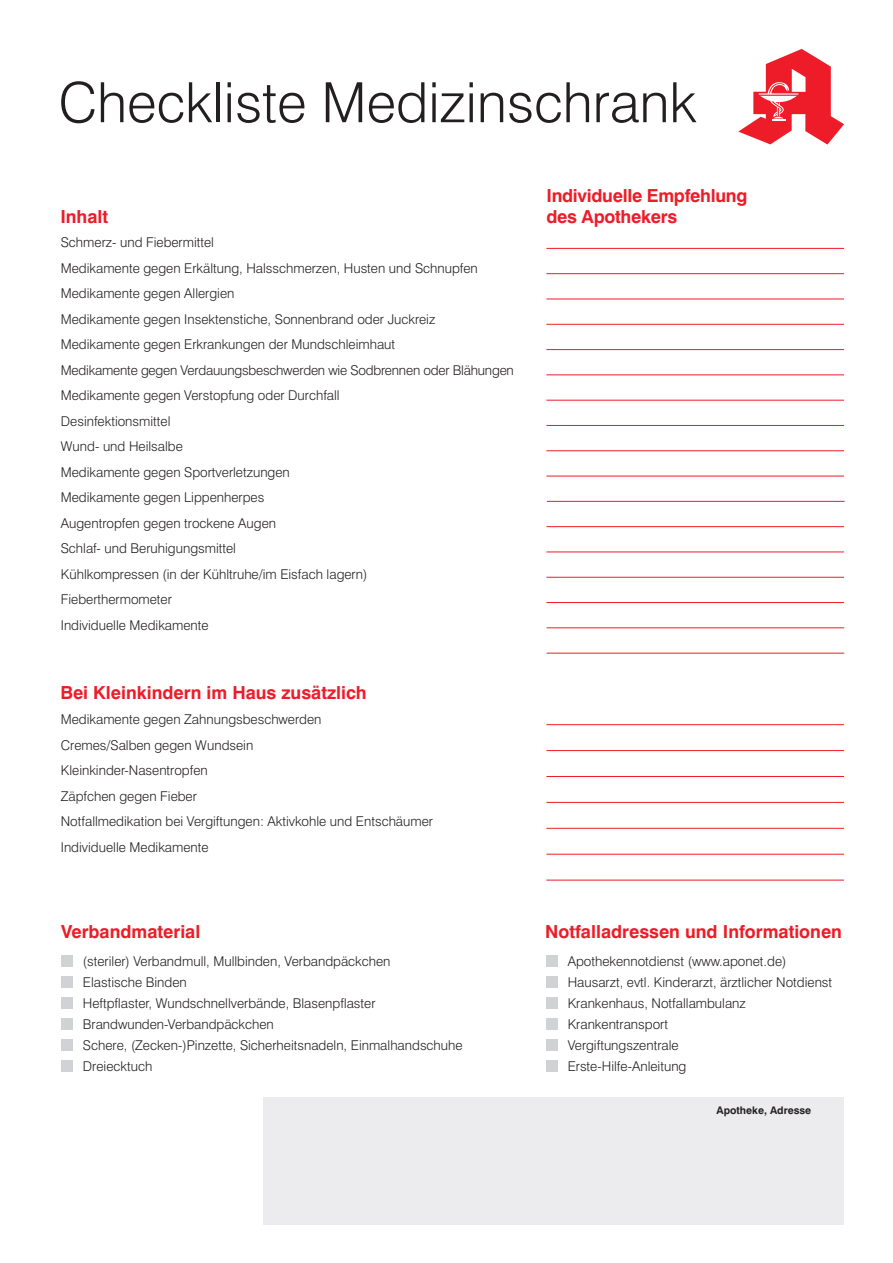
<style>
.page{position:relative;width:893px;height:1263px;background:#fff}
.page>*{position:absolute;margin:0;border:0;box-sizing:border-box;transform-origin:0 0}
.t1{font:300 55.5px "Swiss 721 BT";color:#231f20}
.t2{font:700 18px/21.6px "Swiss 721 BT";color:#ee1c28}
.t3{font:300 13.5px/25.5px "Swiss 721 BT";color:#231f20}
.t4{font:700 10.5px "Swiss 721 BT";color:#231f20}
</style>
<div class="page">
<hr style="left:546px;top:248px;width:298px;height:1px;background:#ee1c28">
<hr style="left:546px;top:299px;width:298px;height:1px;background:#ee1c28">
<hr style="left:546px;top:324px;width:298px;height:1px;background:#ee1c28">
<hr style="left:546px;top:349px;width:298px;height:1px;background:#ee1c28">
<hr style="left:546px;top:374px;width:298px;height:1px;background:#ee1c28">
<hr style="left:546px;top:400px;width:298px;height:1px;background:#ee1c28">
<hr style="left:546px;top:425px;width:298px;height:1px;background:#ee1c28">
<hr style="left:546px;top:450px;width:298px;height:1px;background:#ee1c28">
<hr style="left:546px;top:476px;width:298px;height:1px;background:#ee1c28">
<hr style="left:547px;top:501px;width:298px;height:1px;background:#ee1c28">
<hr style="left:546px;top:526px;width:298px;height:1px;background:#ee1c28">
<hr style="left:546px;top:552px;width:298px;height:1px;background:#ee1c28">
<hr style="left:546px;top:577px;width:298px;height:1px;background:#ee1c28">
<hr style="left:546px;top:602px;width:298px;height:1px;background:#ee1c28">
<hr style="left:547px;top:627px;width:297px;height:1px;background:#ee1c28">
<hr style="left:546px;top:724px;width:298px;height:1px;background:#ee1c28">
<hr style="left:546px;top:750px;width:298px;height:1px;background:#ee1c28">
<hr style="left:546px;top:776px;width:298px;height:1px;background:#ee1c28">
<hr style="left:546px;top:802px;width:298px;height:1px;background:#ee1c28">
<hr style="left:546px;top:828px;width:298px;height:1px;background:#ee1c28">
<hr style="left:546px;top:880px;width:298px;height:1px;background:#ee1c28">
<div style="left:62px;top:955px;width:11px;height:11px;background:#d1d2d4"></div>
<div style="left:62px;top:976px;width:11px;height:11px;background:#d1d2d4"></div>
<div style="left:62px;top:997px;width:11px;height:11px;background:#d1d2d4"></div>
<div style="left:62px;top:1018px;width:11px;height:11px;background:#d1d2d4"></div>
<div style="left:62px;top:1039px;width:11px;height:11px;background:#d1d2d4"></div>
<div style="left:62px;top:1060px;width:11px;height:11px;background:#d1d2d4"></div>
<div style="left:546px;top:955px;width:12px;height:11px;background:#d1d2d4"></div>
<div style="left:546px;top:976px;width:12px;height:11px;background:#d1d2d4"></div>
<div style="left:546px;top:997px;width:12px;height:11px;background:#d1d2d4"></div>
<div style="left:546px;top:1018px;width:12px;height:11px;background:#d1d2d4"></div>
<div style="left:546px;top:1039px;width:12px;height:11px;background:#d1d2d4"></div>
<div style="left:546px;top:1060px;width:12px;height:11px;background:#d1d2d4"></div>
<svg style="left:738px;top:49px;width:106px;height:96px"></svg>
<div style="left:264px;top:1097px;width:580px;height:128px;background:#ececee"></div>
<hr style="left:546px;top:273px;width:298px;height:1px;background:#ee1c28">
<hr style="left:547px;top:653px;width:297px;height:1px;background:#ee1c28">
<hr style="left:546px;top:854px;width:298px;height:1px;background:#ee1c28">
<h1 class="t1" style="left:58px;top:69px;width:639px">Checkliste Medizinschrank</h1>
<h2 class="t2" style="left:60px;top:206px;width:49px">Inhalt</h2>
<p class="t3" style="left:61px;top:230px;width:455px">Schmerz- und Fiebermittel<br>Medikamente gegen Erkältung, Halsschmerzen, Husten und Schnupfen Medikamente gegen Allergien<br>Medikamente gegen Insektenstiche, Sonnenbrand oder Juckreiz Medikamente gegen Erkrankungen der Mundschleimhaut<br>Medikamente gegen Verdauungsbeschwerden wie Sodbrennen oder Blähungen Medikamente gegen Verstopfung oder Durchfall<br>Desinfektionsmittel<br>Wund- und Heilsalbe<br>Medikamente gegen Sportverletzungen<br>Medikamente gegen Lippenherpes<br>Augentropfen gegen trockene Augen<br>Schlaf- und Beruhigungsmittel<br>Kühlkompressen (in der Kühltruhe/im Eisfach lagern)<br>Fieberthermometer<br>Individuelle Medikamente</p>
<h2 class="t2" style="left:60px;top:681px;width:308px">Bei Kleinkindern im Haus zusätzlich</h2>
<p class="t3" style="left:61px;top:706px;width:374px">Medikamente gegen Zahnungsbeschwerden<br>Cremes/Salben gegen Wundsein<br>Kleinkinder-Nasentropfen<br>Zäpfchen gegen Fieber<br>Notfallmedikation bei Vergiftungen: Aktivkohle und Entschäumer Individuelle Medikamente</p>
<h2 class="t2" style="left:546px;top:184px;width:203px">Individuelle Empfehlung des Apothekers</h2>
<h2 class="t2" style="left:61px;top:921px;width:141px">Verbandmaterial</h2>
<h2 class="t2" style="left:545px;top:921px;width:298px">Notfalladressen und Informationen</h2>
<p class="t3" style="left:83px;top:950px;width:381px;line-height:21px">(steriler) Verbandmull, Mullbinden, Verbandpäckchen<br>Elastische Binden<br>Heftpflaster, Wundschnellverbände, Blasenpflaster Brandwunden-Verbandpäckchen<br>Schere, (Zecken-)Pinzette, Sicherheitsnadeln, Einmalhandschuhe Dreiecktuch</p>
<p class="t3" style="left:568px;top:950px;width:266px;line-height:21px">Apothekennotdienst (www.aponet.de)<br>Hausarzt, evtl. Kinderarzt, ärztlicher Notdienst<br>Krankenhaus, Notfallambulanz<br>Krankentransport<br>Vergiftungszentrale<br>Erste-Hilfe-Anleitung</p>
<p class="t4" style="left:717px;top:1104px;width:96px">Apotheke, Adresse</p>
</div>
